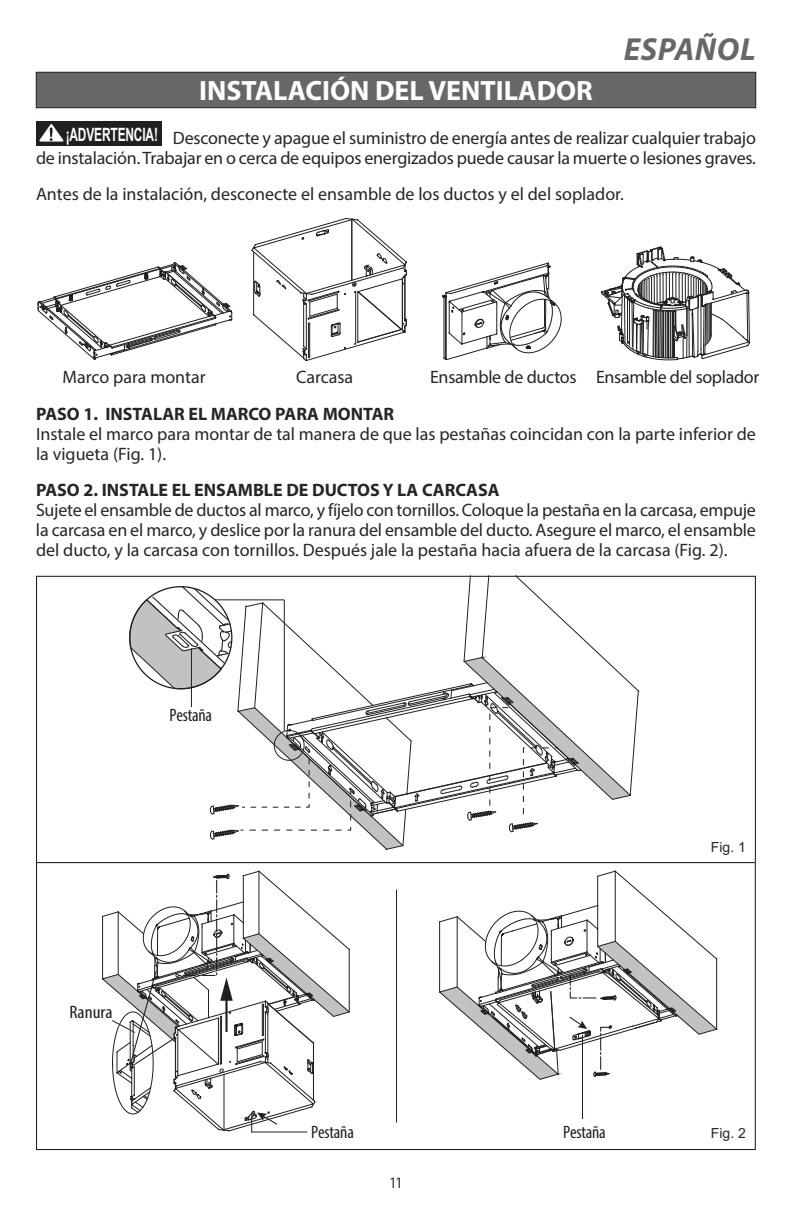
<style>
.page{position:relative;width:792px;height:1224px;background:#fff}
.page>*{position:absolute;margin:0;border:0;box-sizing:border-box;transform-origin:0 0}
.t1{font:italic 700 32px "Myriad Pro";letter-spacing:.02em;color:#686768}
.t2{font:700 28px "Myriad Pro";color:#fff}
.t3{font:700 18.4px "Arial Narrow";letter-spacing:-.01em;color:#fff;scale:.79 1}
.t4{font:18px/20px "Myriad Pro";letter-spacing:-.005em;color:#272627;text-align:right}
.t5{font:700 18px "Myriad Pro";color:#272627}
.t6{font:condensed 18px "Myriad Pro";letter-spacing:-.01em;color:#231f20}
.t7{font:condensed 18px "Myriad Pro";letter-spacing:-.01em;color:#231f20;scale:1.09 1}
.t8{font:condensed 16px "Myriad Pro";color:#272627}
.t9{font:14px "Arial";color:#272627}
</style>
<div class="page">
<svg style="left:36px;top:576px;width:720px;height:286px"></svg>
<svg style="left:129px;top:576px;width:510px;height:274px"></svg>
<hr style="left:191px;top:648px;width:1px;height:59px;background:#231f20">
<div style="left:36px;top:72px;width:720px;height:36px;background:#686768"></div>
<div style="left:36px;top:72px;width:720px;height:36px;border:1px solid #272627"></div>
<div style="left:36px;top:122px;width:126px;height:24px;background:#231f20"></div>
<svg style="left:39px;top:124px;width:25px;height:18px"></svg>
<svg style="left:36px;top:862px;width:720px;height:288px"></svg>
<hr style="left:396px;top:890px;width:1px;height:232px;background:#231f20">
<svg style="left:601px;top:246px;width:149px;height:114px"></svg>
<svg style="left:38px;top:262px;width:194px;height:98px"></svg>
<svg style="left:252px;top:218px;width:155px;height:143px"></svg>
<svg style="left:442px;top:263px;width:120px;height:97px"></svg>
<h1 class="t1" style="left:624px;top:37px;width:133px">ESPAÑOL</h1>
<h2 class="t2" style="left:199px;top:80px;width:395px">INSTALACIÓN DEL VENTILADOR</h2>
<p class="t4" style="left:36px;top:129px;width:721px">Desconecte y apague el suministro de energía antes de realizar cualquier trabajo<br>de instalación.Trabajar en o cerca de equipos energizados puede causar la muerte o lesiones graves.</p>
<p class="t4" style="left:36px;top:185px;width:589px">Antes de la instalación, desconecte el ensamble de los ductos y el del soplador.</p>
<p class="t3" style="left:66px;top:121px;width:118px">¡ADVERTENCIA!</p>
<p class="t4" style="left:63px;top:368px;width:145px">Marco para montar</p>
<p class="t4" style="left:296px;top:368px;width:59px">Carcasa</p>
<p class="t4" style="left:430px;top:368px;width:331px">Ensamble de ductos Ensamble del soplador</p>
<p class="t5" style="left:36px;top:407px;width:360px">PASO 1. INSTALAR EL MARCO PARA MONTAR</p>
<p class="t4" style="left:36px;top:425px;width:721px;text-align:left">Instale el marco para montar de tal manera de que las pestañas coincidan con la parte inferior de la vigueta (Fig. 1).</p>
<p class="t5" style="left:36px;top:483px;width:465px">PASO 2. INSTALE EL ENSAMBLE DE DUCTOS Y LA CARCASA</p>
<p class="t4" style="left:36px;top:501px;width:721px;text-align:justify">Sujete el ensamble de ductos al marco, y fíjelo con tornillos. Coloque la pestaña en la carcasa, empuje la carcasa en el marco, y deslice por la ranura del ensamble del ducto. Asegure el marco, el ensamble del ducto, y la carcasa con tornillos. Después jale la pestaña hacia afuera de la carcasa (Fig. 2).</p>
<p class="t6" style="left:169px;top:709px;width:44px">Pestaña</p>
<p class="t7" style="left:70px;top:1006px;width:41px">Ranura</p>
<p class="t6" style="left:311px;top:1125px;width:44px">Pestaña</p>
<p class="t8" style="left:390px;top:1177px;width:14px">11</p>
<p class="t9" style="left:711px;top:839px;width:37px">Fig. 1</p>
<p class="t6" style="left:563px;top:1125px;width:44px">Pestaña</p>
<p class="t9" style="left:711px;top:1125px;width:37px">Fig. 2</p>
</div>
